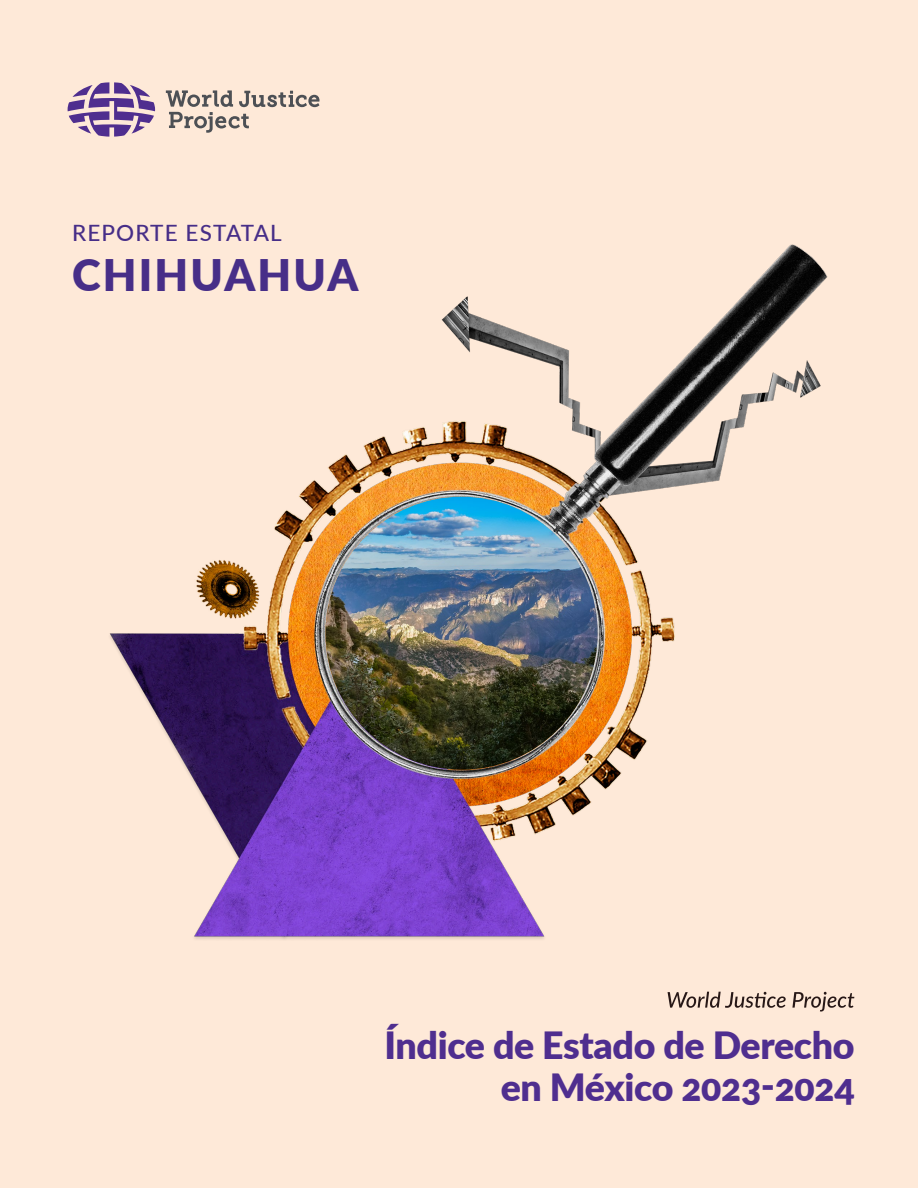
<style>
.page{position:relative;width:918px;height:1188px;background:#fee9d8}
.page>*{position:absolute;margin:0;border:0;box-sizing:border-box;transform-origin:0 0}
.t1{font:900 43.5px "Lato";letter-spacing:.05em;color:#472e88}
.t2{font:900 37.5px/42px "Lato";letter-spacing:-.01em;color:#4f2e8f;text-align:right}
.t3{font:500 22.5px "Lato";letter-spacing:.05em;color:#472e88}
</style>
<div class="page">
<svg style="left:166px;top:90px;width:154px;height:43px"></svg>
<svg style="left:68px;top:82px;width:87px;height:55px"></svg>
<svg style="left:668px;top:992px;width:118px;height:16px"></svg>
<svg style="left:792px;top:992px;width:62px;height:20px"></svg>
<img style="left:109px;top:244px;width:719px;height:696px">
<img style="left:326px;top:497px;width:272px;height:273px">
<p class="t3" style="left:72px;top:217px;width:211px">REPORTE ESTATAL</p>
<p class="t1" style="left:72px;top:242px;width:288px">CHIHUAHUA</p>
<p class="t2" style="left:385px;top:1023px;width:472px">Índice de Estado de Derecho en México 2023-2024</p>
</div>
